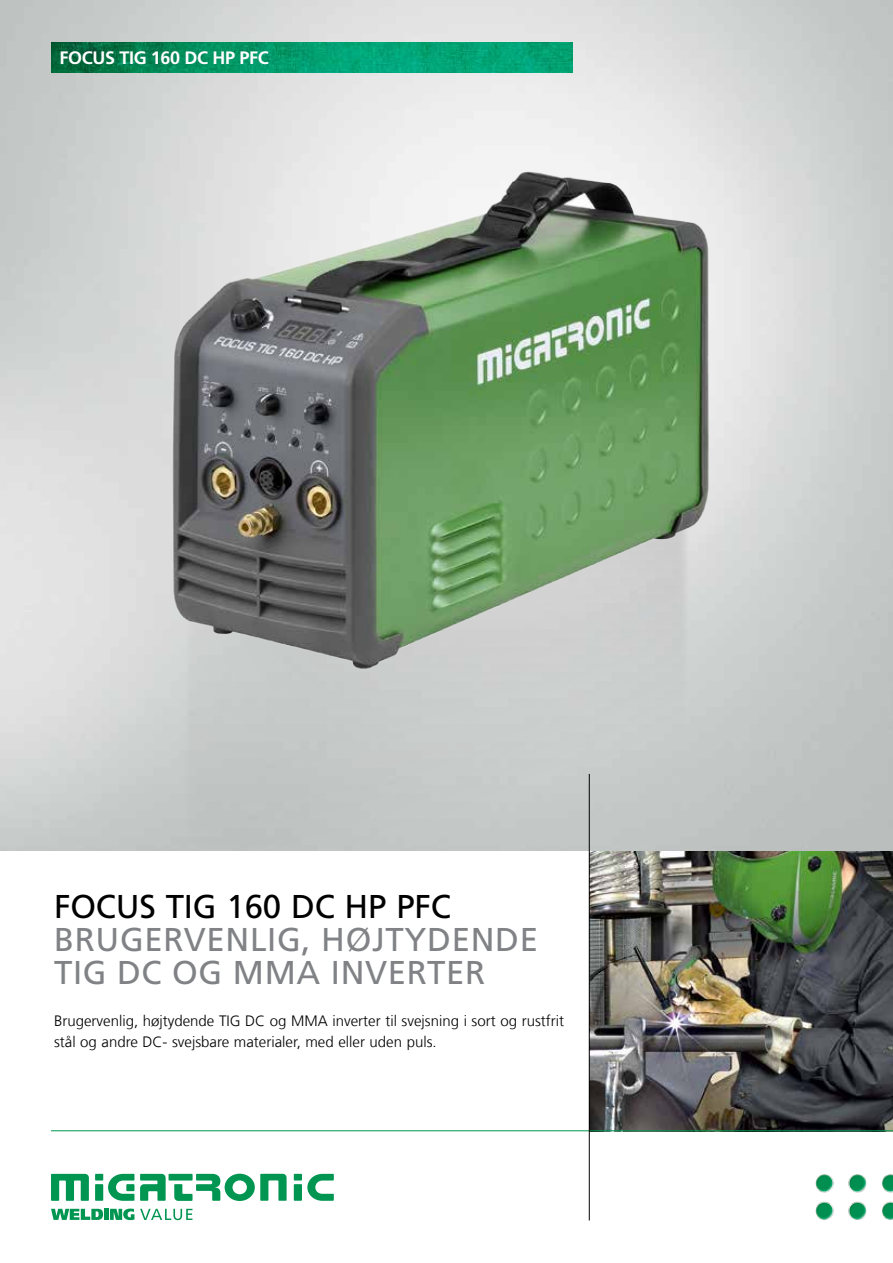
<style>
.page{position:relative;width:893px;height:1263px;background:#fff}
.page>*{position:absolute;margin:0;border:0;box-sizing:border-box;transform-origin:0 0}
.t1{font:33px/33px "Frutiger LT Pro";letter-spacing:.02em;color:#808285}
.t2{font:33px "Frutiger LT Pro";letter-spacing:-.005em;color:#000}
.t3{font:700 18px "Frutiger LT Pro";letter-spacing:-.02em;color:#fff}
.t4{font:300 15px/21px "Frutiger LT Com";color:#000}
</style>
<div class="page">
<img style="left:590px;top:850px;width:303px;height:280px">
<img style="left:0;top:0;width:893px;height:850px">
<img style="left:51px;top:43px;width:522px;height:29px">
<div style="left:95px;top:1174px;width:8px;height:6px;background:#009551"></div>
<div style="left:95px;top:1184px;width:8px;height:17px;background:#009551"></div>
<div style="left:294px;top:1174px;width:8px;height:6px;background:#009551"></div>
<div style="left:294px;top:1184px;width:8px;height:17px;background:#009551"></div>
<svg style="left:108px;top:1174px;width:26px;height:27px"></svg>
<svg style="left:307px;top:1174px;width:27px;height:27px"></svg>
<svg style="left:140px;top:1174px;width:26px;height:27px"></svg>
<svg style="left:51px;top:1174px;width:38px;height:27px"></svg>
<div style="left:169px;top:1174px;width:24px;height:6px;background:#009551"></div>
<svg style="left:174px;top:1174px;width:113px;height:27px"></svg>
<svg style="left:51px;top:1209px;width:52px;height:11px"></svg>
<div style="left:104px;top:1209px;width:5px;height:11px;background:#009551"></div>
<svg style="left:110px;top:1208px;width:24px;height:12px"></svg>
<svg style="left:140px;top:1209px;width:52px;height:11px"></svg>
<img style="left:815px;top:1174px;width:78px;height:46px">
<hr style="left:51px;top:1130px;width:842px;height:1px;background:#009551">
<hr style="left:589px;top:774px;width:1px;height:446px;background:#000">
<div style="left:167px;top:683px;width:538px;height:168px;background:#c5c9c8"></div>
<img style="left:157px;top:159px;width:566px;height:524px">
<p class="t3" style="left:60px;top:47px;width:211px">FOCUS TIG 160 DC HP PFC</p>
<h1 class="t2" style="left:54px;top:887px;width:399px">FOCUS TIG 160 DC HP PFC</h1>
<h1 class="t1" style="left:54px;top:923px;width:485px">BRUGERVENLIG, HØJTYDENDE<br>TIG DC OG MMA INVERTER</h1>
<p class="t4" style="left:54px;top:1010px;width:512px">Brugervenlig, højtydende TIG DC og MMA inverter til svejsning i sort og rustfrit stål og andre DC- svejsbare materialer, med eller uden puls.</p>
</div>
